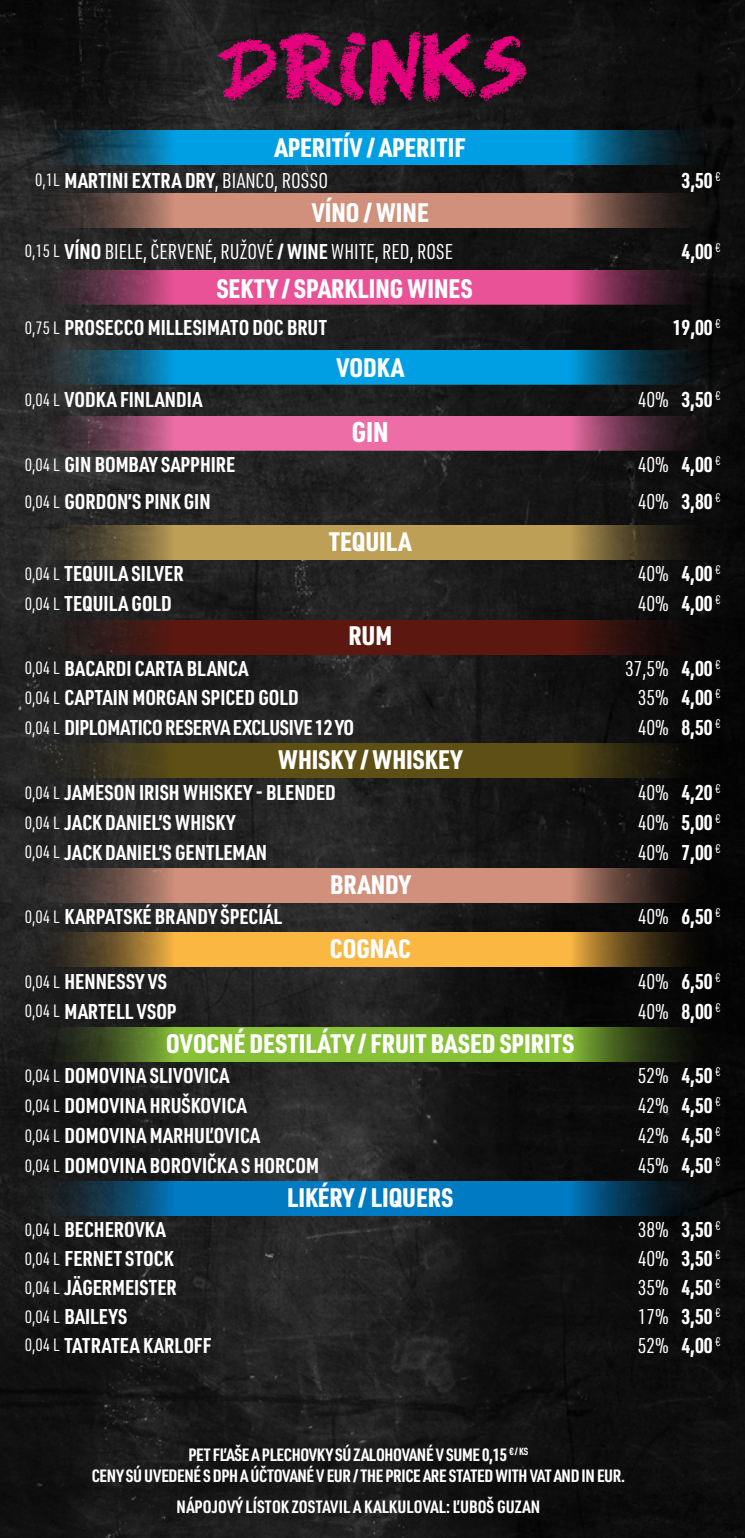
<style>
.page{position:relative;width:745px;height:1538px;background:#fff}
.page>*{position:absolute;margin:0;border:0;box-sizing:border-box;transform-origin:0 0}
.t1{font:74.02px "Right Chalk";color:#e6007d}
.t2{font:900 28px "URWDIN Cond";color:#fff}
.t3{font:900 26.25px "URWDIN Cond";color:#fff}
.t4{font:700 21px "URWDIN Cond";color:#fff}
.t5{font:21px "URWDIN Cond";color:#fff}
.t6{font:700 17.5px/21px "URWDIN Cond";letter-spacing:-.015em;color:#fff;text-align:center}
.s1{font-weight:400;font-size:17.5px}
.s2{font-weight:400}
.s3{font-size:17.5px}
.s4{font-weight:700}
</style>
<div class="page">
<img style="left:0;top:0;width:744px;height:1538px">
<svg style="left:25px;top:131px;width:694px;height:34px;fill:#009fe3"></svg>
<svg style="left:25px;top:193px;width:694px;height:35px;fill:#d0907b"></svg>
<svg style="left:25px;top:270px;width:694px;height:34px;fill:#ea5297"></svg>
<svg style="left:25px;top:350px;width:694px;height:35px;fill:#009fe3"></svg>
<svg style="left:25px;top:416px;width:694px;height:35px;fill:#ed6ea7"></svg>
<svg style="left:25px;top:525px;width:694px;height:35px;fill:#be9f56"></svg>
<svg style="left:25px;top:620px;width:694px;height:35px;fill:#5c1810"></svg>
<svg style="left:25px;top:743px;width:694px;height:35px;fill:#5e4f15"></svg>
<svg style="left:25px;top:868px;width:694px;height:35px;fill:#d0907b"></svg>
<svg style="left:25px;top:932px;width:694px;height:35px;fill:#fab742"></svg>
<svg style="left:25px;top:1027px;width:694px;height:35px;fill:#88c038"></svg>
<svg style="left:25px;top:1181px;width:694px;height:35px;fill:#007ac2"></svg>
<h1 class="t1" style="left:217px;top:21px;width:311px">DRINKS</h1>
<p class="t3" style="left:274px;top:130px;width:192px">APERITÍV / APERITIF</p>
<p class="t4" style="left:35px;top:166px;width:294px"><span class="s1">0,1L</span> MARTINI EXTRA DRY<span class="s2">, BIANCO, ROSSO</span></p>
<p class="t4" style="left:681px;top:166px;width:41px">3,50 <sup>€</sup></p>
<p class="t3" style="left:311px;top:194px;width:118px">VÍNO / WINE</p>
<p class="t5" style="left:25px;top:237px;width:429px"><span class="s3">0,15 L</span> <span class="s4">VÍNO</span> BIELE, ČERVENÉ, RUŽOVÉ <span class="s4">/ WINE</span> WHITE, RED, ROSE</p>
<p class="t4" style="left:681px;top:237px;width:41px">4,00 <sup>€</sup></p>
<p class="t3" style="left:216px;top:271px;width:257px">SEKTY / SPARKLING WINES</p>
<p class="t4" style="left:25px;top:313px;width:303px"><span class="s1">0,75 L</span> PROSECCO MILLESIMATO DOC BRUT</p>
<p class="t4" style="left:672px;top:313px;width:49px">19,00 <sup>€</sup></p>
<p class="t3" style="left:336px;top:349px;width:69px">VODKA</p>
<p class="t4" style="left:25px;top:385px;width:179px"><span class="s1">0,04 L</span> VODKA FINLANDIA</p>
<p class="t4" style="left:637px;top:385px;width:84px"><span class="s2">40%</span> 3,50 <sup>€</sup></p>
<h2 class="t2" style="left:351px;top:413px;width:38px">GIN</h2>
<p class="t4" style="left:25px;top:450px;width:212px"><span class="s1">0,04 L</span> GIN BOMBAY SAPPHIRE</p>
<p class="t4" style="left:637px;top:450px;width:84px"><span class="s2">40%</span> 4,00 <sup>€</sup></p>
<p class="t4" style="left:25px;top:487px;width:187px"><span class="s1">0,04 L</span> GORDON’S PINK GIN</p>
<p class="t4" style="left:637px;top:487px;width:84px"><span class="s2">40%</span> 3,80 <sup>€</sup></p>
<p class="t3" style="left:329px;top:523px;width:84px">TEQUILA</p>
<p class="t4" style="left:25px;top:559px;width:160px"><span class="s1">0,04 L</span> TEQUILA SILVER</p>
<p class="t4" style="left:637px;top:559px;width:84px"><span class="s2">40%</span> 4,00 <sup>€</sup></p>
<p class="t4" style="left:25px;top:589px;width:148px"><span class="s1">0,04 L</span> TEQUILA GOLD</p>
<p class="t4" style="left:637px;top:589px;width:84px"><span class="s2">40%</span> 4,00 <sup>€</sup></p>
<p class="t3" style="left:348px;top:618px;width:45px">RUM</p>
<p class="t4" style="left:25px;top:654px;width:225px"><span class="s1">0,04 L</span> BACARDI CARTA BLANCA</p>
<p class="t5" style="left:624px;top:654px;width:97px">37,5% <span class="s4">4,00</span> <sup>€</sup></p>
<p class="t4" style="left:25px;top:684px;width:275px"><span class="s1">0,04 L</span> CAPTAIN MORGAN SPICED GOLD</p>
<p class="t4" style="left:637px;top:684px;width:84px"><span class="s2">35%</span> 4,00 <sup>€</sup></p>
<p class="t4" style="left:25px;top:713px;width:331px"><span class="s1">0,04 L</span> DIPLOMATICO RESERVA EXCLUSIVE 12 YO</p>
<p class="t4" style="left:637px;top:713px;width:84px"><span class="s2">40%</span> 8,50 <sup>€</sup></p>
<p class="t3" style="left:278px;top:742px;width:185px">WHISKY / WHISKEY</p>
<p class="t4" style="left:25px;top:778px;width:312px"><span class="s1">0,04 L</span> JAMESON IRISH WHISKEY - BLENDED</p>
<p class="t4" style="left:637px;top:778px;width:84px"><span class="s2">40%</span> 4,20 <sup>€</sup></p>
<p class="t4" style="left:25px;top:808px;width:212px"><span class="s1">0,04 L</span> JACK DANIEL’S WHISKY</p>
<p class="t4" style="left:637px;top:808px;width:84px"><span class="s2">40%</span> 5,00 <sup>€</sup></p>
<p class="t4" style="left:25px;top:838px;width:244px"><span class="s1">0,04 L</span> JACK DANIEL’S GENTLEMAN</p>
<p class="t4" style="left:637px;top:838px;width:84px"><span class="s2">40%</span> 7,00 <sup>€</sup></p>
<p class="t3" style="left:330px;top:866px;width:82px">BRANDY</p>
<p class="t4" style="left:25px;top:902px;width:259px"><span class="s1">0,04 L</span> KARPATSKÉ BRANDY ŠPECIÁL</p>
<p class="t4" style="left:637px;top:902px;width:84px"><span class="s2">40%</span> 6,50 <sup>€</sup></p>
<p class="t3" style="left:329px;top:931px;width:82px">COGNAC</p>
<p class="t4" style="left:25px;top:967px;width:144px"><span class="s1">0,04 L</span> HENNESSY VS</p>
<p class="t4" style="left:637px;top:967px;width:84px"><span class="s2">40%</span> 6,50 <sup>€</sup></p>
<p class="t4" style="left:25px;top:997px;width:153px"><span class="s1">0,04 L</span> MARTELL VSOP</p>
<p class="t4" style="left:637px;top:997px;width:84px"><span class="s2">40%</span> 8,00 <sup>€</sup></p>
<p class="t3" style="left:166px;top:1025px;width:409px">OVOCNÉ DESTILÁTY / FRUIT BASED SPIRITS</p>
<p class="t4" style="left:25px;top:1061px;width:206px"><span class="s1">0,04 L</span> DOMOVINA SLIVOVICA</p>
<p class="t4" style="left:637px;top:1061px;width:84px"><span class="s2">52%</span> 4,50 <sup>€</sup></p>
<p class="t4" style="left:25px;top:1091px;width:223px"><span class="s1">0,04 L</span> DOMOVINA HRUŠKOVICA</p>
<p class="t4" style="left:637px;top:1091px;width:84px"><span class="s2">42%</span> 4,50 <sup>€</sup></p>
<p class="t4" style="left:25px;top:1121px;width:237px"><span class="s1">0,04 L</span> DOMOVINA MARHUĽOVICA</p>
<p class="t4" style="left:637px;top:1121px;width:84px"><span class="s2">42%</span> 4,50 <sup>€</sup></p>
<p class="t4" style="left:25px;top:1151px;width:295px"><span class="s1">0,04 L</span> DOMOVINA BOROVIČKA S HORCOM</p>
<p class="t4" style="left:637px;top:1151px;width:84px"><span class="s2">45%</span> 4,50 <sup>€</sup></p>
<p class="t3" style="left:287px;top:1180px;width:167px">LIKÉRY / LIQUERS</p>
<p class="t4" style="left:25px;top:1215px;width:142px"><span class="s1">0,04 L</span> BECHEROVKA</p>
<p class="t4" style="left:637px;top:1215px;width:84px"><span class="s2">38%</span> 3,50 <sup>€</sup></p>
<p class="t4" style="left:25px;top:1244px;width:150px"><span class="s1">0,04 L</span> FERNET STOCK</p>
<p class="t4" style="left:637px;top:1244px;width:84px"><span class="s2">40%</span> 3,50 <sup>€</sup></p>
<p class="t4" style="left:25px;top:1273px;width:153px"><span class="s1">0,04 L</span> JÄGERMEISTER</p>
<p class="t4" style="left:637px;top:1273px;width:84px"><span class="s2">35%</span> 4,50 <sup>€</sup></p>
<p class="t4" style="left:25px;top:1302px;width:104px"><span class="s1">0,04 L</span> BAILEYS</p>
<p class="t4" style="left:637px;top:1302px;width:84px"><span class="s2">17%</span> 3,50 <sup>€</sup></p>
<p class="t4" style="left:25px;top:1331px;width:188px"><span class="s1">0,04 L</span> TATRATEA KARLOFF</p>
<p class="t4" style="left:637px;top:1331px;width:84px"><span class="s2">52%</span> 4,00 <sup>€</sup></p>
<p class="t6" style="left:92px;top:1444px;width:534px">PET FĽAŠE A PLECHOVKY SÚ ZALOHOVANÉ V SUME 0,15 <sup>€</sup> <sup>/</sup> <sup>KS<br></sup>CENY SÚ UVEDENÉ S DPH A ÚČTOVANÉ V EUR / THE PRICE ARE STATED WITH VAT AND IN EUR.</p>
<p class="t6" style="left:176px;top:1496px;width:365px">NÁPOJOVÝ LÍSTOK ZOSTAVIL A KALKULOVAL: ĽUBOŠ GUZAN</p>
</div>
